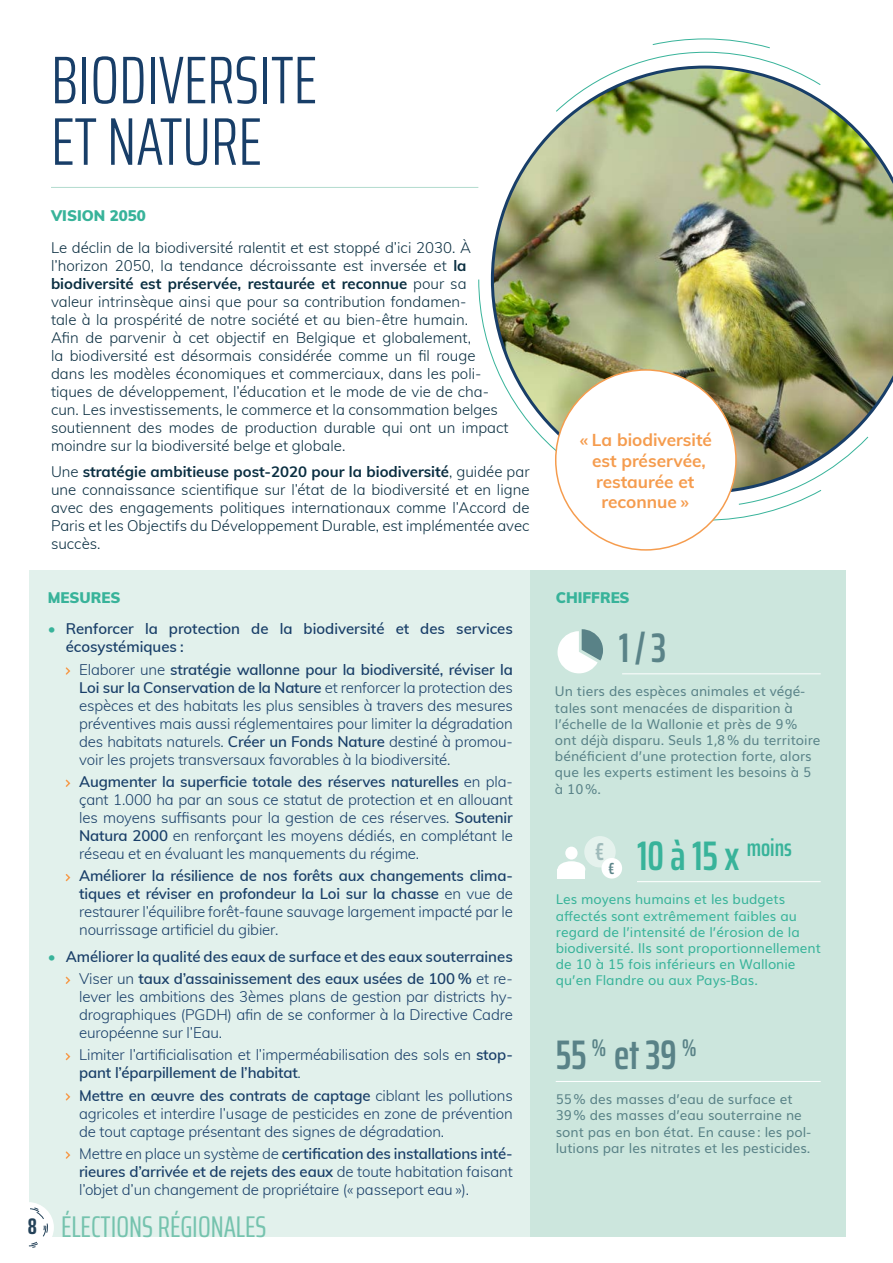
<style>
.page{position:relative;width:893px;height:1263px;background:#fff}
.page>*{position:absolute;margin:0;border:0;box-sizing:border-box;transform-origin:0 0}
.t1{font:300 extra-condensed 67.5px/61.5px "Saira";color:#183e68}
.t2{font:600 extra-condensed 41.4px "Saira";color:#38b39a}
.t3{font:600 extra-condensed 41.4px "Saira";color:#598287}
.t4{font:600 extra-condensed 41.4px "Saira";color:#5a8388}
.t5{font:extra-condensed 30px "Saira";color:#75c3ae}
.t6{font:600 extra-condensed 24.45px "Saira";color:#5a8388}
.t7{font:700 extra-condensed 22.5px "Saira";color:#244259}
.t8{font:700 17.25px/20.7px "Muli";color:#f59c4e;text-align:center}
.t9{font:600 extra-condensed 16.05px "Saira";color:#5a8388}
.t10{font:300 15px/18px "Muli";letter-spacing:-.01em;color:#183e68;text-align:justify}
.t11{font:300 15px/18px "Muli";color:#0a2e41}
.t12{font:600 15px/18px "Muli";color:#183e68}
.t13{font:900 15px "Muli";color:#38b39a}
.t14{font:13.5px/16.2px "Muli";color:#5a8388}
.t15{font:13.5px/16.2px "Muli";color:#38b39a}
.t16{font:13.5px/16.2px "Muli";color:#598287}
.s1{font-weight:700}
.s2{font-weight:300;color:#38b39a}
.s3{font-weight:600}
.s4{font-weight:300}
</style>
<div class="page">
<svg style="left:478px;top:279px;width:13px;height:76px"></svg>
<svg style="left:628px;top:38px;width:155px;height:28px"></svg>
<svg style="left:713px;top:493px;width:104px;height:28px"></svg>
<div style="left:29px;top:570px;width:501px;height:667px;background:#e2f1ec"></div>
<div style="left:3px;top:1202px;width:51px;height:51px;background:#fff;border-radius:50%"></div>
<div style="left:530px;top:570px;width:316px;height:667px;background:#cce6dd"></div>
<svg style="left:29px;top:1207px;width:19px;height:41px"></svg>
<svg style="left:65px;top:667px;width:6px;height:8px"></svg>
<svg style="left:65px;top:779px;width:6px;height:8px"></svg>
<svg style="left:65px;top:874px;width:6px;height:8px"></svg>
<svg style="left:65px;top:976px;width:6px;height:8px"></svg>
<svg style="left:65px;top:1053px;width:6px;height:8px"></svg>
<svg style="left:65px;top:1093px;width:6px;height:8px"></svg>
<svg style="left:65px;top:1151px;width:6px;height:8px"></svg>
<img style="left:491px;top:66px;width:402px;height:427px">
<div style="left:556px;top:370px;width:180px;height:180px;background:#fff;border-radius:50%"></div>
<hr style="left:51px;top:187px;width:427px;height:1px;background:#b2dbce">
<hr style="left:622px;top:673px;width:199px;height:1px;background:#fff">
<hr style="left:637px;top:881px;width:184px;height:1px;background:#fff">
<hr style="left:556px;top:1081px;width:265px;height:1px;background:#fff">
<div style="left:584px;top:836px;width:32px;height:31px;background:#e5f2ed;border-radius:50%"></div>
<div style="left:601px;top:858px;width:21px;height:20px;background:#fff;border-radius:50%"></div>
<div style="left:557px;top:861px;width:28px;height:16px;background:#fff;border-radius:50%"></div>
<div style="left:565px;top:847px;width:13px;height:12px;background:#fff;border-radius:50%"></div>
<div style="left:557px;top:869px;width:28px;height:9px;background:#fff"></div>
<svg style="left:557px;top:629px;width:46px;height:44px"></svg>
<h1 class="t1" style="left:51px;top:47px;width:267px">BIODIVERSITE<br>ET NATURE</h1>
<p class="t13" style="left:51px;top:204px;width:96px">VISION 2050</p>
<p class="t11" style="left:51px;top:238px;width:459px">Le déclin de la biodiversité ralentit et est stoppé d’ici 2030. À l’horizon 2050, la tendance décroissante est inversée et <span class="s1">la biodiversité est préservée, restaurée et reconnue</span> pour sa valeur intrinsèque ainsi que pour sa contribution fondamen-<br>tale à la prospérité de notre société et au bien-être humain.<br>Afin de parvenir à cet objectif en Belgique et globalement,<br>la biodiversité est désormais considérée comme un fil rouge dans les modèles économiques et commerciaux, dans les poli&shy;tiques de développement, l’éducation et le mode de vie de cha&shy;cun. Les investissements, le commerce et la consommation belges soutiennent des modes de production durable qui ont un impact moindre sur la biodiversité belge et globale.</p>
<p class="t11" style="left:51px;top:462px;width:480px;text-align:justify">Une <span class="s1">stratégie ambitieuse post-2020 pour la biodiversité</span>, guidée par une connaissance scientifique sur l’état de la biodiversité et en ligne avec des engagements politiques internationaux comme l’Accord de Paris et les Objectifs du Développement Durable, est implémentée avec succès.</p>
<p class="t8" style="left:580px;top:429px;width:134px">« La biodiversité est préservée, restaurée et reconnue »</p>
<h3 class="t7" style="left:28px;top:1209px;width:11px">8</h3>
<p class="t13" style="left:48px;top:587px;width:74px">MESURES</p>
<p class="t13" style="left:556px;top:587px;width:75px">CHIFFRES</p>
<p class="t12" style="left:66px;top:619px;width:449px;text-indent:-18px"><span class="s2">•</span> Renforcer la protection de la biodiversité et des services écosystémiques :</p>
<p class="t10" style="left:79px;top:660px;width:435px">Elaborer une <span class="s3">stratégie wallonne pour la biodiversité, réviser la Loi sur la Conservation de la Nature</span> et renforcer la protection des espèces et des habitats les plus sensibles à travers des mesures préventives mais aussi réglementaires pour limiter la dégradation des habitats naturels. <span class="s3">Créer un Fonds Nature</span> destiné à promou&shy;voir les projets transversaux favorables à la biodiversité.</p>
<p class="t10" style="left:79px;top:772px;width:435px"><span class="s3">Augmenter la superficie totale des réserves naturelles</span> en pla&shy;çant 1.000 ha par an sous ce statut de protection et en allouant les moyens suffisants pour la gestion de ces réserves. <span class="s3">Soutenir Natura 2000</span> en renforçant les moyens dédiés, en complétant le réseau et en évaluant les manquements du régime.</p>
<p class="t10" style="left:79px;top:866px;width:435px"><span class="s3">Améliorer la résilience de nos forêts aux changements clima&shy;tiques et réviser en profondeur la Loi sur la chasse</span> en vue de restaurer l’équilibre forêt-faune sauvage largement impacté par le nourrissage artificiel du gibier.</p>
<p class="t12" style="left:48px;top:944px;width:467px;line-height:22.2px;text-align:right"><span class="s2">•</span> Améliorer la qualité des eaux de surface et des eaux souterraines<br><span class="s4">Viser un</span> taux d’assainissement des eaux usées de 100 % <span class="s4">et re-</span></p>
<p class="t10" style="left:79px;top:987px;width:435px">lever les ambitions des 3èmes plans de gestion par districts hy&shy;drographiques (PGDH) afin de se conformer à la Directive Cadre européenne sur l’Eau.</p>
<p class="t10" style="left:79px;top:1045px;width:435px">Limiter l’artificialisation et l’imperméabilisation des sols en <span class="s3">stop&shy;pant l’éparpillement de l’habitat</span>.</p>
<p class="t10" style="left:79px;top:1085px;width:435px"><span class="s3">Mettre en œuvre des contrats de captage</span> ciblant les pollutions agricoles et interdire l’usage de pesticides en zone de prévention de tout captage présentant des signes de dégradation.</p>
<p class="t10" style="left:79px;top:1144px;width:435px">Mettre en place un système de <span class="s3">certification des installations inté&shy;rieures d’arrivée et de rejets des eaux</span> de toute habitation faisant l’objet d’un changement de propriétaire (« passeport eau »).</p>
<h3 class="t5" style="left:61px;top:1204px;width:207px">ÉLECTIONS RÉGIONALES</h3>
<h2 class="t4" style="left:619px;top:616px;width:49px">1/3</h2>
<p class="t14" style="left:555px;top:682px;width:267px">Un tiers des espèces animales et végé&shy;tales sont menacées de disparition à l’échelle de la Wallonie et près de 9% ont déjà disparu. Seuls 1,8% du territoire bénéficient d’une protection forte, alors que les experts estiment les besoins à 5 à 10%.</p>
<h3 class="t6" style="left:595px;top:833px;width:11px">€</h3>
<p class="t9" style="left:609px;top:856px;width:7px">€</p>
<h2 class="t2" style="left:637px;top:824px;width:156px">10 à 15 x <sup>moins</sup></h2>
<p class="t15" style="left:556px;top:890px;width:267px">Les moyens humains et les budgets affectés sont extrêmement faibles au regard de l’intensité de l’érosion de la biodiversité. Ils sont proportionnellement de 10 à 15 fois inférieurs en Wallonie qu’en Flandre ou aux Pays-Bas.</p>
<h2 class="t3" style="left:556px;top:1024px;width:143px">55 <sup>%</sup> et 39 <sup>%</sup></h2>
<p class="t16" style="left:556px;top:1090px;width:257px">55% des masses d’eau de surface et 39% des masses d’eau souterraine ne sont pas en bon état. En cause: les pol&shy;lutions par les nitrates et les pesticides.</p>
</div>
